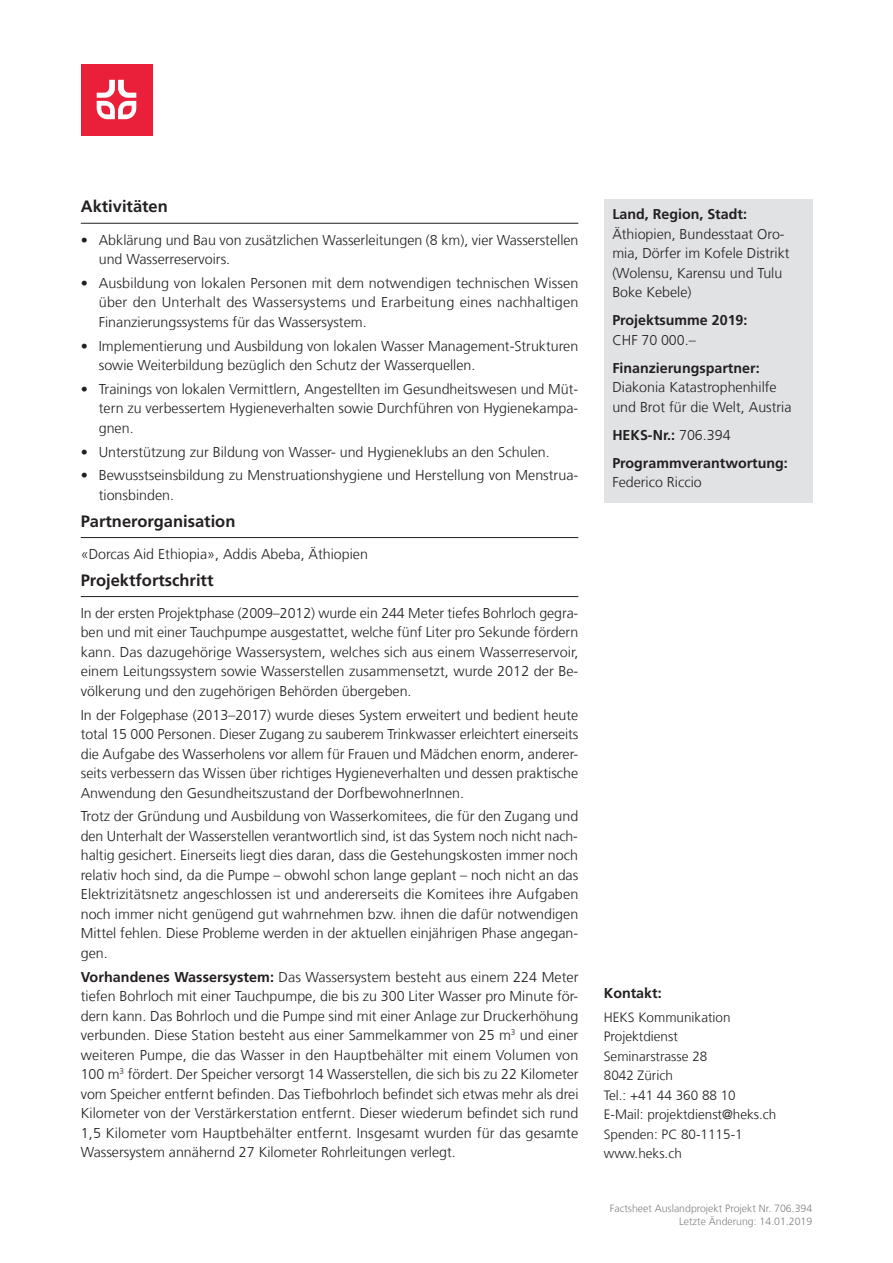
<style>
.page{position:relative;width:893px;height:1263px;background:#fff}
.page>*{position:absolute;margin:0;border:0;box-sizing:border-box;transform-origin:0 0}
.t1{font:700 16.5px "Frutiger LT Com";color:#231f20}
.t2{font:300 14.25px/19.5px "Frutiger LT Com";color:#231f20;text-align:justify}
.t3{font:700 14.25px/28px "Frutiger LT Com";color:#231f20}
.t4{font:300 13.5px/19.5px "Frutiger LT Com";color:#231f20}
.t5{font:300 10.5px/12.6px "Frutiger LT Com";color:#808285;text-align:right}
.s1{font-weight:700}
.s2{font-weight:300}
</style>
<div class="page">
<hr style="left:81px;top:223px;width:497px;height:1px;background:#231f20">
<hr style="left:81px;top:537px;width:497px;height:1px;background:#231f20">
<hr style="left:81px;top:596px;width:497px;height:1px;background:#231f20">
<div style="left:604px;top:200px;width:208px;height:303px;background:#e1e2e4"></div>
<div style="left:81px;top:64px;width:71px;height:71px;background:#ea203a"></div>
<svg style="left:97px;top:80px;width:39px;height:39px"></svg>
<p class="t1" style="left:81px;top:197px;width:89px">Aktivitäten</p>
<p class="t2" style="left:99px;top:230px;width:481px;text-indent:-18px">• Abklärung und Bau von zusätzlichen Wasserleitungen (8 km), vier Wasserstellen und Wasserreservoirs.</p>
<p class="t2" style="left:99px;top:273px;width:481px;text-indent:-18px">• Ausbildung von lokalen Personen mit dem notwendigen technischen Wissen über den Unterhalt des Wassersystems und Erarbeitung eines nachhaltigen Finanzierungssystems für das Wassersystem.</p>
<p class="t2" style="left:99px;top:336px;width:481px;text-indent:-18px">• Implementierung und Ausbildung von lokalen Wasser Management-Strukturen sowie Weiterbildung bezüglich den Schutz der Wasserquellen.</p>
<p class="t2" style="left:99px;top:379px;width:481px;text-indent:-18px">• Trainings von lokalen Vermittlern, Angestellten im Gesundheitswesen und Müt&shy;tern zu verbessertem Hygieneverhalten sowie Durchführen von Hygienekampa&shy;gnen.</p>
<p class="t2" style="left:81px;top:442px;width:470px">• Unterstützung zur Bildung von Wasser- und Hygieneklubs an den Schulen.</p>
<p class="t2" style="left:99px;top:466px;width:481px;text-indent:-18px">• Bewusstseinsbildung zu Menstruationshygiene und Herstellung von Menstrua&shy;tionsbinden.</p>
<p class="t1" style="left:81px;top:511px;width:156px">Partnerorganisation</p>
<p class="t2" style="left:81px;top:544px;width:289px">«Dorcas Aid Ethiopia», Addis Abeba, Äthiopien</p>
<p class="t1" style="left:81px;top:570px;width:134px">Projektfortschritt</p>
<p class="t2" style="left:81px;top:603px;width:499px">In der ersten Projektphase (2009–2012) wurde ein 244 Meter tiefes Bohrloch gegra&shy;ben und mit einer Tauchpumpe ausgestattet, welche fünf Liter pro Sekunde fördern kann. Das dazugehörige Wassersystem, welches sich aus einem Wasserreservoir, einem Leitungssystem sowie Wasserstellen zusammensetzt, wurde 2012 der Be&shy;völkerung und den zugehörigen Behörden übergeben.</p>
<p class="t2" style="left:81px;top:705px;width:499px">In der Folgephase (2013–2017) wurde dieses System erweitert und bedient heute total 15 000 Personen. Dieser Zugang zu sauberem Trinkwasser erleichtert einerseits die Aufgabe des Wasserholens vor allem für Frauen und Mädchen enorm, anderer&shy;seits verbessern das Wissen über richtiges Hygieneverhalten und dessen praktische Anwendung den Gesundheitszustand der DorfbewohnerInnen.</p>
<p class="t2" style="left:81px;top:807px;width:499px">Trotz der Gründung und Ausbildung von Wasserkomitees, die für den Zugang und den Unterhalt der Wasserstellen verantwortlich sind, ist das System noch nicht nach&shy;haltig gesichert. Einerseits liegt dies daran, dass die Gestehungskosten immer noch relativ hoch sind, da die Pumpe – obwohl schon lange geplant – noch nicht an das Elektrizitätsnetz angeschlossen ist und andererseits die Komitees ihre Aufgaben noch immer nicht genügend gut wahrnehmen bzw. ihnen die dafür notwendigen Mittel fehlen. Diese Probleme werden in der aktuellen einjährigen Phase angegan&shy;gen.</p>
<p class="t2" style="left:81px;top:967px;width:499px"><span class="s1">Vorhandenes Wassersystem:</span> Das Wassersystem besteht aus einem 224 Meter tiefen Bohrloch mit einer Tauchpumpe, die bis zu 300 Liter Wasser pro Minute för&shy;dern kann. Das Bohrloch und die Pumpe sind mit einer Anlage zur Druckerhöhung verbunden. Diese Station besteht aus einer Sammelkammer von 25 m<sup>3</sup> und einer weiteren Pumpe, die das Wasser in den Hauptbehälter mit einem Volumen von 100 m<sup>3</sup> fördert. Der Speicher versorgt 14 Wasserstellen, die sich bis zu 22 Kilometer vom Speicher entfernt befinden. Das Tiefbohrloch befindet sich etwas mehr als drei Kilometer von der Verstärkerstation entfernt. Dieser wiederum befindet sich rund 1,5 Kilometer vom Hauptbehälter entfernt. Insgesamt wurden für das gesamte Wassersystem annähernd 27 Kilometer Rohrleitungen verlegt.</p>
<p class="t3" style="left:612px;top:200px;width:136px">Land, Region, Stadt:</p>
<p class="t2" style="left:612px;top:224px;width:179px;text-align:left">Äthiopien, Bundesstaat Oro&shy;mia, Dörfer im Kofele Distrikt (Wolensu, Karensu und Tulu<br>Boke Kebele)</p>
<p class="t3" style="left:612px;top:306px;width:137px">Projektsumme 2019:</p>
<p class="t2" style="left:612px;top:330px;width:85px">CHF 70 000.–</p>
<p class="t3" style="left:612px;top:354px;width:149px">Finanzierungspartner:</p>
<p class="t2" style="left:612px;top:377px;width:181px">Diakonia Katastrophenhilfe und Brot für die Welt, Austria</p>
<p class="t3" style="left:612px;top:421px;width:177px">HEKS-Nr.: <span class="s2">706.394<br></span>Programmverantwortung:</p>
<p class="t2" style="left:612px;top:472px;width:91px">Federico Riccio</p>
<p class="t3" style="left:604px;top:979px;width:59px">Kontakt:</p>
<p class="t4" style="left:604px;top:1007px;width:174px">HEKS Kommunikation<br>Projektdienst<br>Seminarstrasse 28<br>8042 Zürich<br>Tel.: +41 44 360 88 10<br>E-Mail: projektdienst@heks.ch<br>Spenden: PC 80-1115-1 www.heks.ch</p>
<p class="t5" style="left:610px;top:1202px;width:204px">Factsheet Auslandprojekt Projekt Nr. 706.394<br>Letzte Änderung: 14.01.2019</p>
</div>
